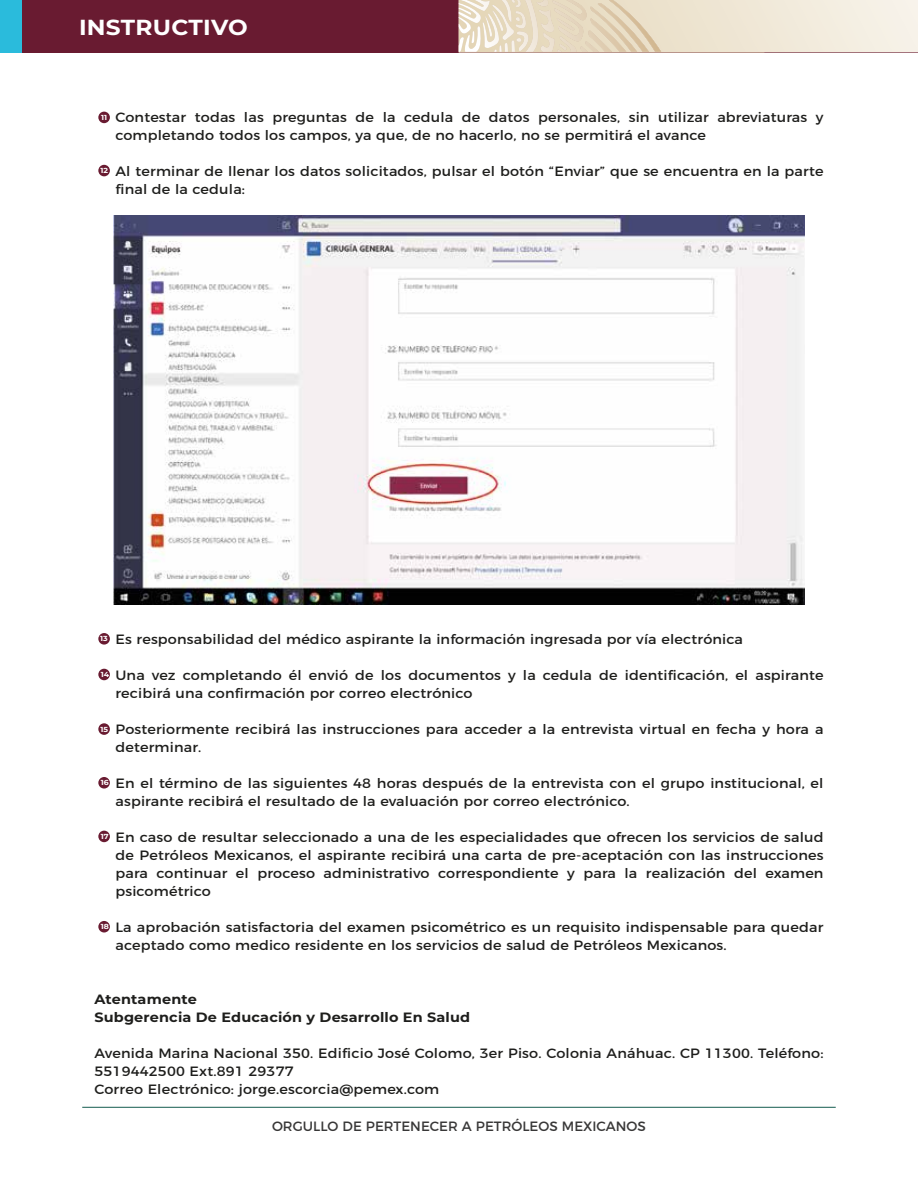
<style>
.page{position:relative;width:918px;height:1188px;background:#fff}
.page>*{position:absolute;margin:0;border:0;box-sizing:border-box;transform-origin:0 0}
.t1{font:700 21.75px "Montserrat";letter-spacing:.01em;color:#fff;scale:1.07 1}
.t2{font:13.5px/18px "Montserrat";letter-spacing:.01em;color:#1e1e1c;scale:1.07 1}
.t3{font:700 13.5px/18px "Montserrat";letter-spacing:.01em;color:#1e1e1c;scale:1.07 1}
.t4{font:13.5px "Montserrat";color:#383737}
.t5{font:700 7.35px "Montserrat";color:#fff;scale:1.07 1}
</style>
<div class="page">
<div style="left:0;top:0;width:918px;height:52px;background:#691b31"></div>
<div style="left:0;top:0;width:22px;height:53px;background:#2abbdc"></div>
<svg style="left:459px;top:0;width:459px;height:52px;background:#ede3d0"></svg>
<hr style="left:82px;top:1107px;width:754px;height:1px;background:#145c4f">
<div style="left:98px;top:112px;width:12px;height:11px;background:#691b31;border-radius:50%"></div>
<div style="left:98px;top:165px;width:12px;height:11px;background:#691b31;border-radius:50%"></div>
<div style="left:98px;top:633px;width:12px;height:12px;background:#691b31;border-radius:50%"></div>
<div style="left:98px;top:669px;width:12px;height:11px;background:#691b31;border-radius:50%"></div>
<div style="left:98px;top:723px;width:12px;height:12px;background:#691b31;border-radius:50%"></div>
<div style="left:98px;top:777px;width:12px;height:12px;background:#691b31;border-radius:50%"></div>
<div style="left:98px;top:831px;width:12px;height:11px;background:#691b31;border-radius:50%"></div>
<div style="left:98px;top:921px;width:12px;height:12px;background:#691b31;border-radius:50%"></div>
<img style="left:113px;top:216px;width:692px;height:388px">
<h1 class="t1" style="left:79px;top:11px;width:159px">INSTRUCTIVO</h1>
<p class="t2" style="left:115px;top:107px;width:663px">Contestar todas las preguntas de la cedula de datos personales, sin utilizar abreviaturas y completando todos los campos, ya que, de no hacerlo, no se permitirá el avance</p>
<p class="t2" style="left:115px;top:161px;width:663px">Al terminar de llenar los datos solicitados, pulsar el botón “Enviar” que se encuentra en la parte final de la cedula:</p>
<p class="t5" style="left:101px;top:112px;width:7px">11</p>
<p class="t5" style="left:101px;top:165px;width:9px">12</p>
<p class="t2" style="left:115px;top:629px;width:588px">Es responsabilidad del médico aspirante la información ingresada por vía electrónica</p>
<p class="t2" style="left:115px;top:665px;width:663px">Una vez completando él envió de los documentos y la cedula de identificación, el aspirante recibirá una confirmación por correo electrónico</p>
<p class="t2" style="left:115px;top:719px;width:663px">Posteriormente recibirá las instrucciones para acceder a la entrevista virtual en fecha y hora a determinar.</p>
<p class="t2" style="left:115px;top:773px;width:663px">En el término de las siguientes 48 horas después de la entrevista con el grupo institucional, el aspirante recibirá el resultado de la evaluación por correo electrónico.</p>
<p class="t2" style="left:115px;top:827px;width:663px;text-align:justify">En caso de resultar seleccionado a una de les especialidades que ofrecen los servicios de salud de Petróleos Mexicanos, el aspirante recibirá una carta de pre-aceptación con las instrucciones para continuar el proceso administrativo correspondiente y para la realización del examen psicométrico</p>
<p class="t2" style="left:115px;top:917px;width:663px">La aprobación satisfactoria del examen psicométrico es un requisito indispensable para quedar aceptado como medico residente en los servicios de salud de Petróleos Mexicanos.</p>
<p class="t5" style="left:100px;top:633px;width:9px">13</p>
<p class="t5" style="left:101px;top:669px;width:9px">14</p>
<p class="t5" style="left:101px;top:724px;width:9px">15</p>
<p class="t5" style="left:101px;top:777px;width:9px">16</p>
<p class="t5" style="left:101px;top:831px;width:9px">17</p>
<p class="t5" style="left:101px;top:921px;width:9px">18</p>
<p class="t3" style="left:94px;top:989px;width:353px">Atentamente<br>Subgerencia De Educación y Desarrollo En Salud</p>
<p class="t2" style="left:94px;top:1043px;width:683px">Avenida Marina Nacional 350. Edificio José Colomo, 3er Piso. Colonia Anáhuac. CP 11300. Teléfono:<br>5519442500 Ext.891 29377<br>Correo Electrónico: jorge.escorcia@pemex.com</p>
<p class="t4" style="left:272px;top:1116px;width:375px">ORGULLO DE PERTENECER A PETRÓLEOS MEXICANOS</p>
</div>
